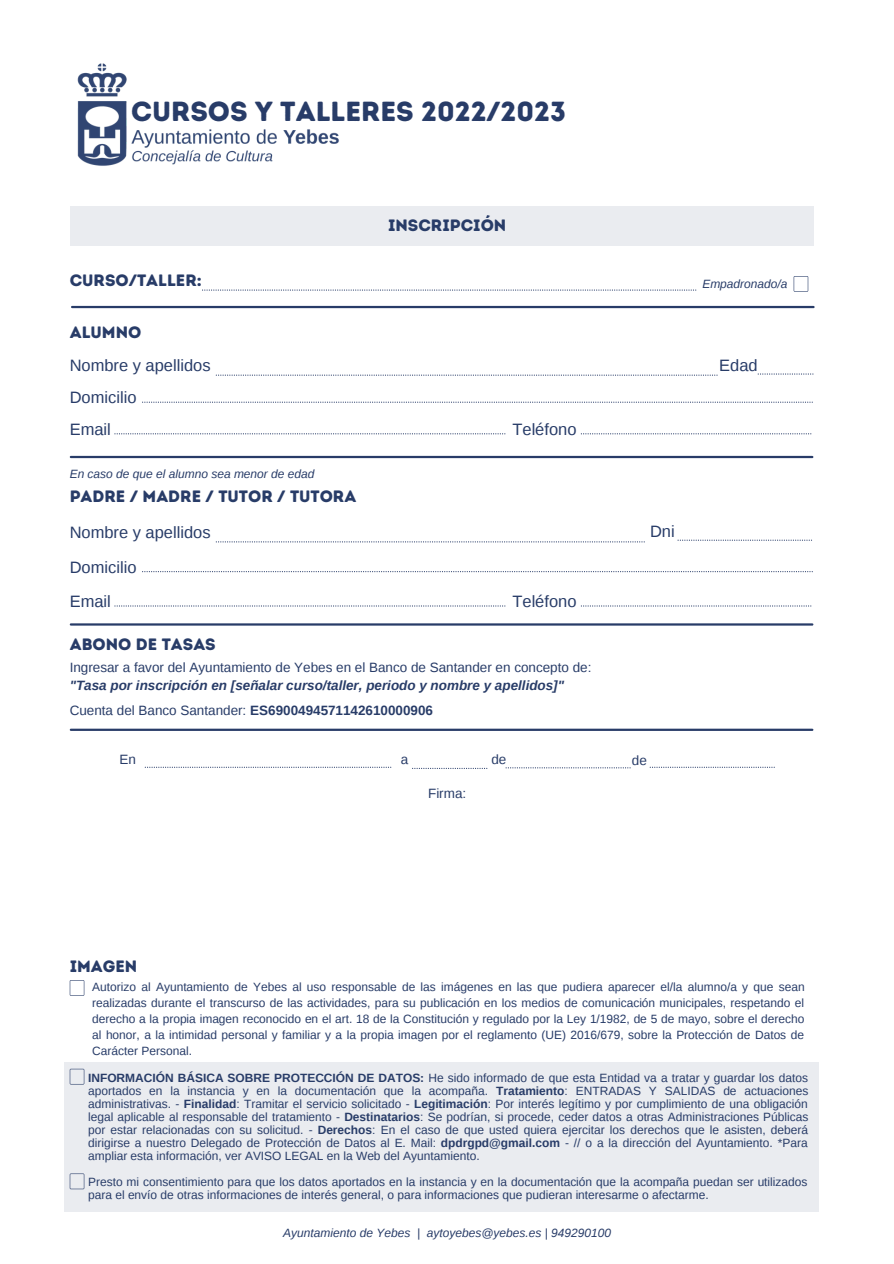
<style>
.page{position:relative;width:894px;height:1264px;background:#fff}
.page>*{position:absolute;margin:0;border:0;box-sizing:border-box;transform-origin:0 0}
.t1{font:27.6px "Intro Rust Base";color:#283c68}
.t2{font:16.5px/34.3px "Liberation Sans";color:#283c68}
.t3{font:16.5px "Intro Rust Base";color:#283c68}
.t4{font:italic 700 13.5px/25.3px "Liberation Sans";color:#283c68}
.t5{font:13.5px "Liberation Sans";color:#283c68}
.t6{font:12px/12.9px "Liberation Sans";color:#283c68;text-align:justify}
.t7{font:italic 12px "Liberation Sans";color:#283c68}
.s1{font-weight:400;font-style:normal}
.s2{font-style:normal}
.s3{font-weight:700}
</style>
<div class="page">
<img style="left:77px;top:63px;width:262px;height:103px">
<div style="left:70px;top:206px;width:743px;height:39px;background:#eaecf0"></div>
<div style="left:64px;top:1061px;width:755px;height:150px;background:#eaecf0"></div>
<svg style="left:70px;top:980px;width:14px;height:15px"></svg>
<hr style="left:71px;top:623px;width:741px;height:2px;background:#283c68">
<hr style="left:71px;top:728px;width:741px;height:3px;background:#283c68">
<hr style="left:71px;top:456px;width:741px;height:2px;background:#283c68">
<svg style="left:216px;top:374px;width:501px;height:2px"></svg>
<svg style="left:142px;top:401px;width:670px;height:2px"></svg>
<svg style="left:757px;top:373px;width:56px;height:1px"></svg>
<svg style="left:216px;top:541px;width:428px;height:1px"></svg>
<svg style="left:677px;top:539px;width:133px;height:2px"></svg>
<svg style="left:142px;top:571px;width:670px;height:1px"></svg>
<svg style="left:114px;top:605px;width:391px;height:1px"></svg>
<svg style="left:114px;top:433px;width:391px;height:1px"></svg>
<svg style="left:581px;top:605px;width:230px;height:1px"></svg>
<svg style="left:580px;top:433px;width:231px;height:1px"></svg>
<svg style="left:70px;top:1068px;width:14px;height:16px"></svg>
<svg style="left:70px;top:1173px;width:14px;height:16px"></svg>
<svg style="left:145px;top:766px;width:246px;height:1px"></svg>
<svg style="left:412px;top:767px;width:75px;height:2px"></svg>
<svg style="left:505px;top:767px;width:125px;height:1px"></svg>
<svg style="left:650px;top:766px;width:123px;height:1px"></svg>
<svg style="left:202px;top:289px;width:494px;height:2px"></svg>
<hr style="left:72px;top:306px;width:741px;height:2px;background:#283c68">
<svg style="left:793px;top:276px;width:15px;height:16px"></svg>
<h1 class="t1" style="left:131px;top:94px;width:436px">CURSOS Y TALLERES 2022/2023</h1>
<h2 class="t3" style="left:70px;top:270px;width:134px">CURSO/TALLER:</h2>
<h2 class="t3" style="left:70px;top:322px;width:73px">ALUMNO</h2>
<h2 class="t2" style="left:70px;top:348px;width:142px">Nombre y apellidos</h2>
<h2 class="t2" style="left:70px;top:380px;width:68px">Domicilio</h2>
<h2 class="t2" style="left:70px;top:412px;width:43px">Email</h2>
<p class="t7" style="left:70px;top:467px;width:246px">En caso de que el alumno sea menor de edad</p>
<h2 class="t3" style="left:70px;top:486px;width:288px">PADRE / MADRE / TUTOR / TUTORA</h2>
<h2 class="t2" style="left:70px;top:515px;width:142px">Nombre y apellidos</h2>
<h2 class="t2" style="left:70px;top:550px;width:68px">Domicilio<br>Email</h2>
<h2 class="t3" style="left:70px;top:634px;width:147px">ABONO DE TASAS</h2>
<h2 class="t3" style="left:388px;top:215px;width:120px">INSCRIPCIÓN</h2>
<h2 class="t2" style="left:512px;top:412px;width:66px">Teléfono</h2>
<h2 class="t2" style="left:512px;top:584px;width:66px">Teléfono</h2>
<p class="t5" style="left:70px;top:659px;width:523px">Ingresar a favor del Ayuntamiento de Yebes en el Banco de Santander en concepto de:</p>
<p class="t4" style="left:70px;top:672px;width:496px">"Tasa por inscripción en [señalar curso/taller, periodo y nombre y apellidos]"<br><span class="s1">Cuenta del Banco Santander:</span> <span class="s2">ES6900494571142610000906</span></p>
<h2 class="t2" style="left:650px;top:514px;width:26px">Dni</h2>
<p class="t5" style="left:119px;top:751px;width:18px">En</p>
<p class="t5" style="left:400px;top:751px;width:9px">a</p>
<p class="t5" style="left:491px;top:751px;width:16px">de</p>
<p class="t5" style="left:631px;top:752px;width:16px">de</p>
<p class="t5" style="left:428px;top:785px;width:40px">Firma:</p>
<p class="t7" style="left:702px;top:277px;width:87px">Empadronado/a</p>
<h2 class="t2" style="left:719px;top:348px;width:40px">Edad</h2>
<h2 class="t3" style="left:70px;top:955px;width:69px">IMAGEN</h2>
<p class="t6" style="left:92px;top:978px;width:713px;line-height:15.9px">Autorizo al Ayuntamiento de Yebes al uso responsable de las imágenes en las que pudiera aparecer el/la alumno/a y que sean realizadas durante el transcurso de las actividades, para su publicación en los medios de comunicación municipales, respetando el derecho a la propia imagen reconocido en el art. 18 de la Constitución y regulado por la Ley 1/1982, de 5 de mayo, sobre el derecho al honor, a la intimidad personal y familiar y a la propia imagen por el reglamento (UE) 2016/679, sobre la Protección de Datos de Carácter Personal.</p>
<p class="t6" style="left:88px;top:1071px;width:721px"><span class="s3">INFORMACIÓN BÁSICA SOBRE PROTECCIÓN DE DATOS:</span> He sido informado de que esta Entidad va a tratar y guardar los datos aportados en la instancia y en la documentación que la acompaña. <span class="s3">Tratamiento</span>: ENTRADAS Y SALIDAS de actuaciones administrativas. - <span class="s3">Finalidad</span>: Tramitar el servicio solicitado - <span class="s3">Legitimación</span>: Por interés legítimo y por cumplimiento de una obligación legal aplicable al responsable del tratamiento - <span class="s3">Destinatarios</span>: Se podrían, si procede, ceder datos a otras Administraciones Públicas por estar relacionadas con su solicitud. - <span class="s3">Derechos</span>: En el caso de que usted quiera ejercitar los derechos que le asisten, deberá dirigirse a nuestro Delegado de Protección de Datos al E. Mail: <span class="s3">dpdrgpd@gmail.com</span> - // o a la dirección del Ayuntamiento. *Para ampliar esta información, ver AVISO LEGAL en la Web del Ayuntamiento.</p>
<p class="t6" style="left:88px;top:1175px;width:720px">Presto mi consentimiento para que los datos aportados en la instancia y en la documentación que la acompaña puedan ser utilizados para el envío de otras informaciones de interés general, o para informaciones que pudieran interesarme o afectarme.</p>
<p class="t7" style="left:283px;top:1225px;width:329px">Ayuntamiento de Yebes | aytoyebes@yebes.es | 949290100</p>
</div>
